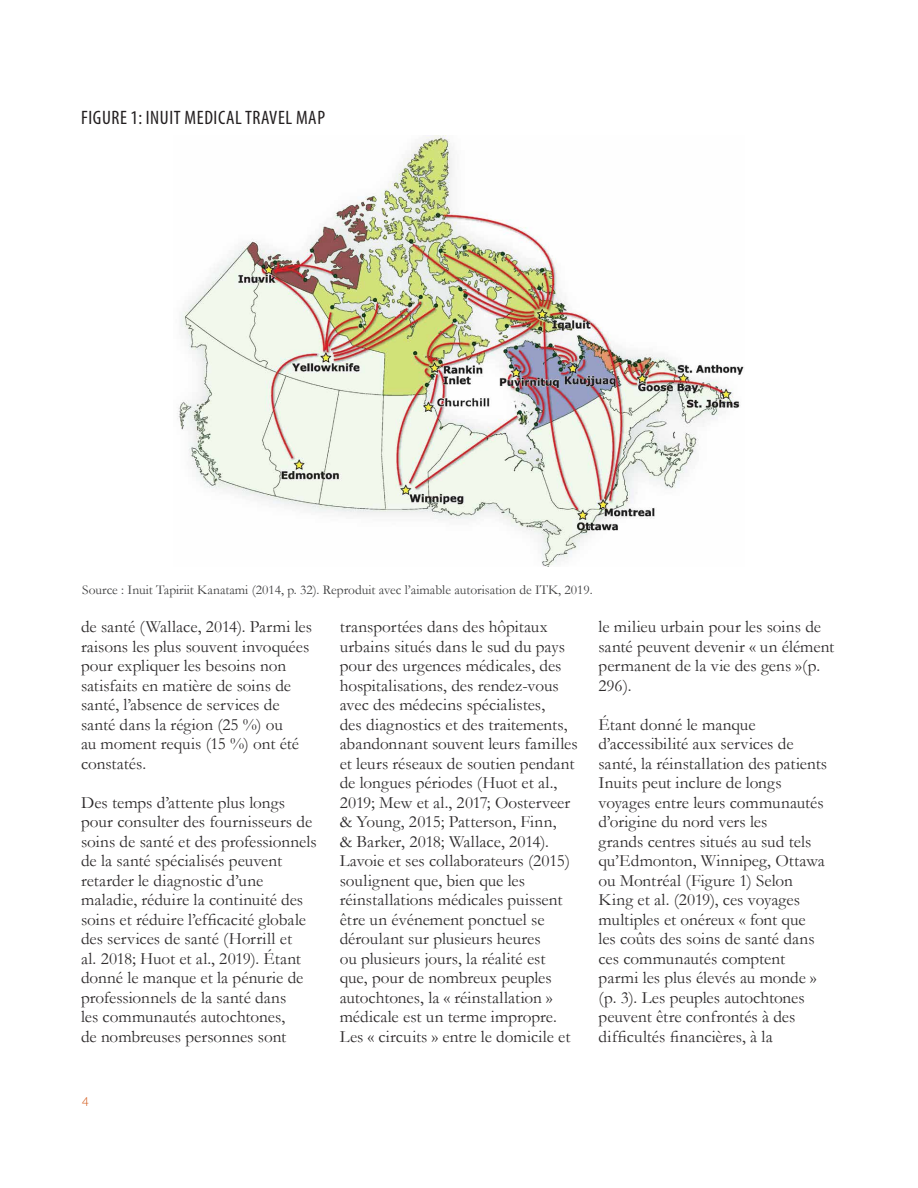
<style>
.page{position:relative;width:918px;height:1188px;background:#fff}
.page>*{position:absolute;margin:0;border:0;box-sizing:border-box;transform-origin:0 0}
.t1{font:condensed 19.5px "Myriad Pro";letter-spacing:.03em;color:#231f20}
.t2{font:17.25px/19.5px "Garamond";color:#2e2b2c}
.t3{font:13.5px "Garamond";color:#3e3e3f}
.t4{font:300 13.5px "Myriad Pro";color:#d3591a}
</style>
<div class="page">
<img style="left:177px;top:135px;width:567px;height:432px">
<p class="t1" style="left:81px;top:105px;width:245px">FIGURE 1: INUIT MEDICAL TRAVEL MAP</p>
<p class="t3" style="left:82px;top:581px;width:512px">Source : Inuit Tapiriit Kanatami (2014, p. 32). Reproduit avec l’aimable autorisation de ITK, 2019.</p>
<p class="t2" style="left:81px;top:617px;width:233px">de santé (Wallace, 2014). Parmi les raisons les plus souvent invoquées pour expliquer les besoins non satisfaits en matière de soins de santé, l’absence de services de santé dans la région (25 %) ou<br>au moment requis (15 %) ont été constatés.</p>
<p class="t2" style="left:81px;top:792px;width:237px">Des temps d’attente plus longs pour consulter des fournisseurs de soins de santé et des professionnels de la santé spécialisés peuvent retarder le diagnostic d’une maladie, réduire la continuité des soins et réduire l’efficacité globale des services de santé (Horrill et<br>al. 2018; Huot et al., 2019). Étant donné le manque et la pénurie de professionnels de la santé dans<br>les communautés autochtones,<br>de nombreuses personnes sont</p>
<p class="t4" style="left:82px;top:1094px;width:8px">4</p>
<p class="t2" style="left:340px;top:617px;width:239px">transportées dans des hôpitaux urbains situés dans le sud du pays pour des urgences médicales, des hospitalisations, des rendez-vous avec des médecins spécialistes,<br>des diagnostics et des traitements, abandonnant souvent leurs familles et leurs réseaux de soutien pendant de longues périodes (Huot et al., 2019; Mew et al., 2017; Oosterveer &amp; Young, 2015; Patterson, Finn,<br>&amp; Barker, 2018; Wallace, 2014).<br>Lavoie et ses collaborateurs (2015) soulignent que, bien que les réinstallations médicales puissent être un événement ponctuel se déroulant sur plusieurs heures<br>ou plusieurs jours, la réalité est que, pour de nombreux peuples autochtones, la « réinstallation » médicale est un terme impropre.<br>Les « circuits » entre le domicile et</p>
<p class="t2" style="left:598px;top:617px;width:237px">le milieu urbain pour les soins de santé peuvent devenir « un élément permanent de la vie des gens »(p.<br>296).</p>
<p class="t2" style="left:598px;top:714px;width:230px">Étant donné le manque d’accessibilité aux services de santé, la réinstallation des patients<br>Inuits peut inclure de longs voyages entre leurs communautés d’origine du nord vers les<br>grands centres situés au sud tels qu’Edmonton, Winnipeg, Ottawa ou Montréal (Figure 1) Selon<br>King et al. (2019), ces voyages multiples et onéreux « font que les coûts des soins de santé dans ces communautés comptent parmi les plus élevés au monde » (p. 3). Les peuples autochtones peuvent être confrontés à des difficultés financières, à la</p>
</div>
